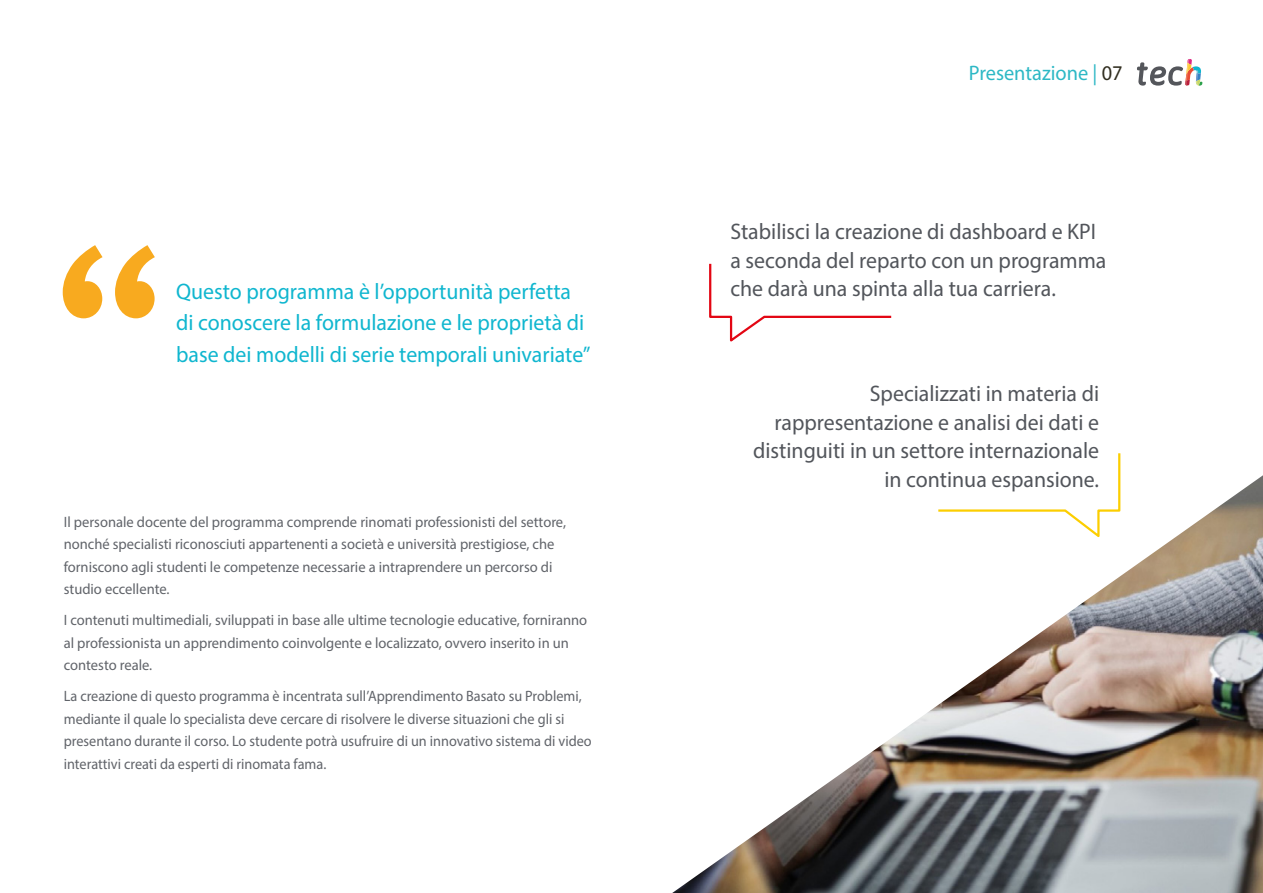
<style>
.page{position:relative;width:1263px;height:893px;background:#fff}
.page>*{position:absolute;margin:0;border:0;box-sizing:border-box;transform-origin:0 0}
.t1{font:22.5px/28.5px "Myriad Pro";color:#52555b;text-align:right}
.t2{font:22.5px/31.5px "Myriad Pro";color:#0fb6cf}
.t3{font:21px "Myriad Pro";color:#2db8c5}
.t4{font:15px/22.5px "Myriad Pro";color:#61646a}
.t5{font:15px/22.5px "Myriad Pro";color:#61646a;scale:.95 1}
.s1{color:#312e20}
</style>
<div class="page">
<svg style="left:63px;top:245px;width:92px;height:73px"></svg>
<svg style="left:1137px;top:59px;width:65px;height:27px"></svg>
<svg style="left:709px;top:263px;width:183px;height:79px"></svg>
<img style="left:672px;top:475px;width:591px;height:418px">
<h1 class="t2" style="left:176px;top:275px;width:416px">Questo programma è l’opportunità perfetta di conoscere la formulazione e le proprietà di base dei modelli di serie temporali univariate”</h1>
<p class="t4" style="left:64px;top:510px;width:504px">Il personale docente del programma comprende rinomati professionisti del settore, nonché specialisti riconosciuti appartenenti a società e università prestigiose, che forniscono agli studenti le competenze necessarie a intraprendere un percorso di studio eccellente.</p>
<p class="t4" style="left:64px;top:609px;width:525px">I contenuti multimediali, sviluppati in base alle ultime tecnologie educative, forniranno al professionista un apprendimento coinvolgente e localizzato, ovvero inserito in un contesto reale.</p>
<p class="t5" style="left:64px;top:685px;width:557px">La creazione di questo programma è incentrata sull’Apprendimento Basato su Problemi, mediante il quale lo specialista deve cercare di risolvere le diverse situazioni che gli si presentano durante il corso. Lo studente potrà usufruire di un innovativo sistema di video interattivi creati da esperti di rinomata fama.</p>
<h2 class="t3" style="left:969px;top:60px;width:155px">Presentazione | <span class="s1">07</span></h2>
<h1 class="t1" style="left:730px;top:217px;width:378px;text-align:left">Stabilisci la creazione di dashboard e KPI a seconda del reparto con un programma che darà una spinta alla tua carriera.</h1>
<h1 class="t1" style="left:753px;top:379px;width:347px">Specializzati in materia di rappresentazione e analisi dei dati e distinguiti in un settore internazionale in continua espansione.</h1>
</div>
